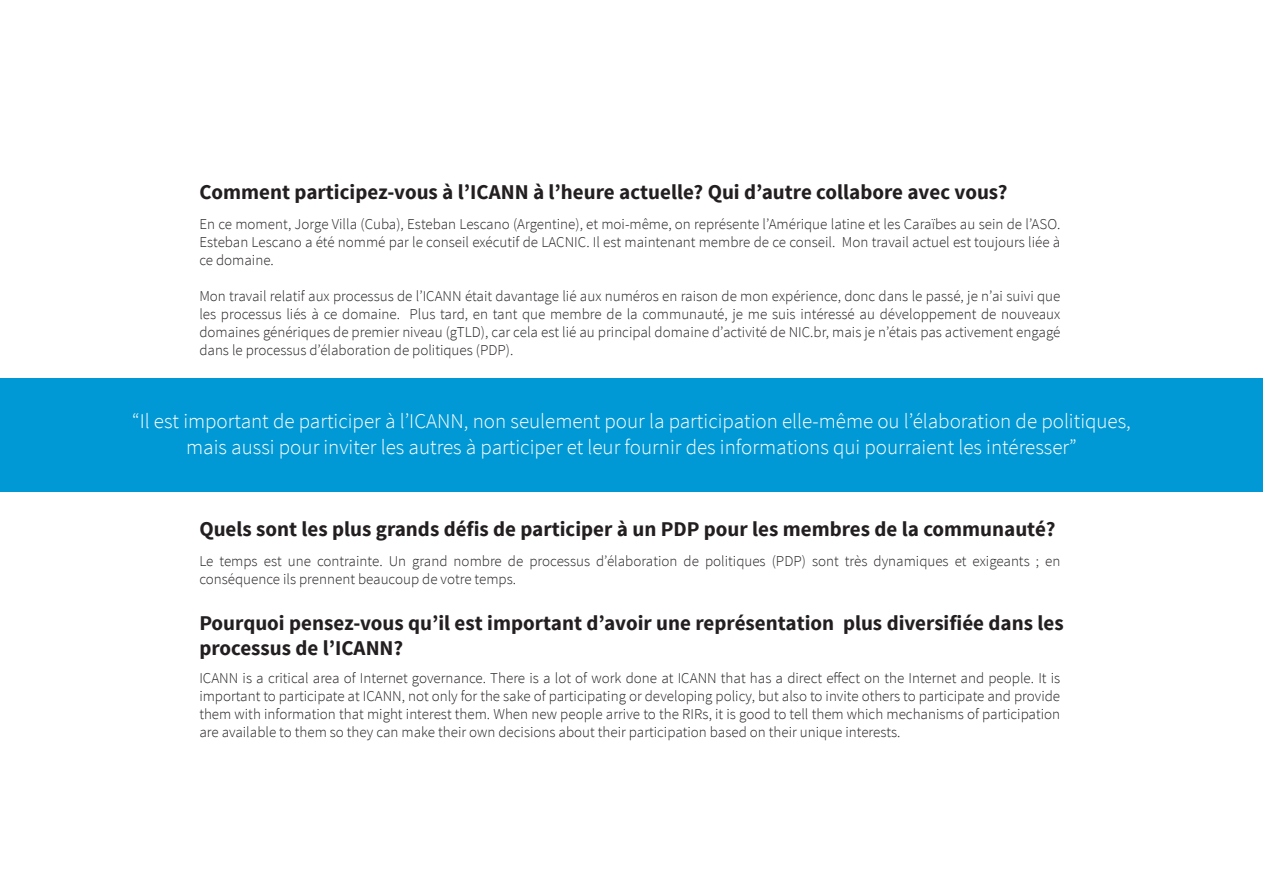
<style>
.page{position:relative;width:1263px;height:893px;background:#fff}
.page>*{position:absolute;margin:0;border:0;box-sizing:border-box;transform-origin:0 0}
.t1{font:700 21px/25.2px "Source Sans Pro";color:#231f20}
.t2{font:300 21px/25.2px "Source Sans Pro";color:#fff;text-align:center}
.t3{font:300 15px/18px "Source Sans Pro";color:#231f20;text-align:justify}
</style>
<div class="page">
<div style="left:0;top:379px;width:1263px;height:113px;background:#0099d5"></div>
<h1 class="t1" style="left:199px;top:180px;width:809px">Comment participez-vous à l’ICANN à l’heure actuelle? Qui d’autre collabore avec vous?</h1>
<p class="t3" style="left:199px;top:215px;width:862px">En ce moment, Jorge Villa (Cuba), Esteban Lescano (Argentine), et moi-même, on représente l’Amérique latine et les Caraïbes au sein de l’ASO.<br>Esteban Lescano a été nommé par le conseil exécutif de LACNIC. Il est maintenant membre de ce conseil. Mon travail actuel est toujours liée à ce domaine.</p>
<p class="t3" style="left:199px;top:287px;width:862px">Mon travail relatif aux processus de l’ICANN était davantage lié aux numéros en raison de mon expérience, donc dans le passé, je n’ai suivi que les processus liés à ce domaine. Plus tard, en tant que membre de la communauté, je me suis intéressé au développement de nouveaux domaines génériques de premier niveau (gTLD), car cela est lié au principal domaine d’activité de NIC.br, mais je n’étais pas activement engagé dans le processus d’élaboration de politiques (PDP).</p>
<h1 class="t2" style="left:132px;top:409px;width:1000px">“Il est important de participer à l’ICANN, non seulement pour la participation elle-même ou l’élaboration de politiques, mais aussi pour inviter les autres à participer et leur fournir des informations qui pourraient les intéresser”</h1>
<h1 class="t1" style="left:199px;top:517px;width:857px">Quels sont les plus grands défis de participer à un PDP pour les membres de la communauté?</h1>
<p class="t3" style="left:199px;top:552px;width:862px">Le temps est une contrainte. Un grand nombre de processus d’élaboration de politiques (PDP) sont très dynamiques et exigeants ; en conséquence ils prennent beaucoup de votre temps.</p>
<h1 class="t1" style="left:199px;top:611px;width:866px">Pourquoi pensez-vous qu’il est important d’avoir une représentation plus diversifiée dans les processus de l’ICANN?</h1>
<p class="t3" style="left:199px;top:669px;width:862px">ICANN is a critical area of Internet governance. There is a lot of work done at ICANN that has a direct effect on the Internet and people. It is important to participate at ICANN, not only for the sake of participating or developing policy, but also to invite others to participate and provide them with information that might interest them. When new people arrive to the RIRs, it is good to tell them which mechanisms of participation are available to them so they can make their own decisions about their participation based on their unique interests.</p>
</div>
